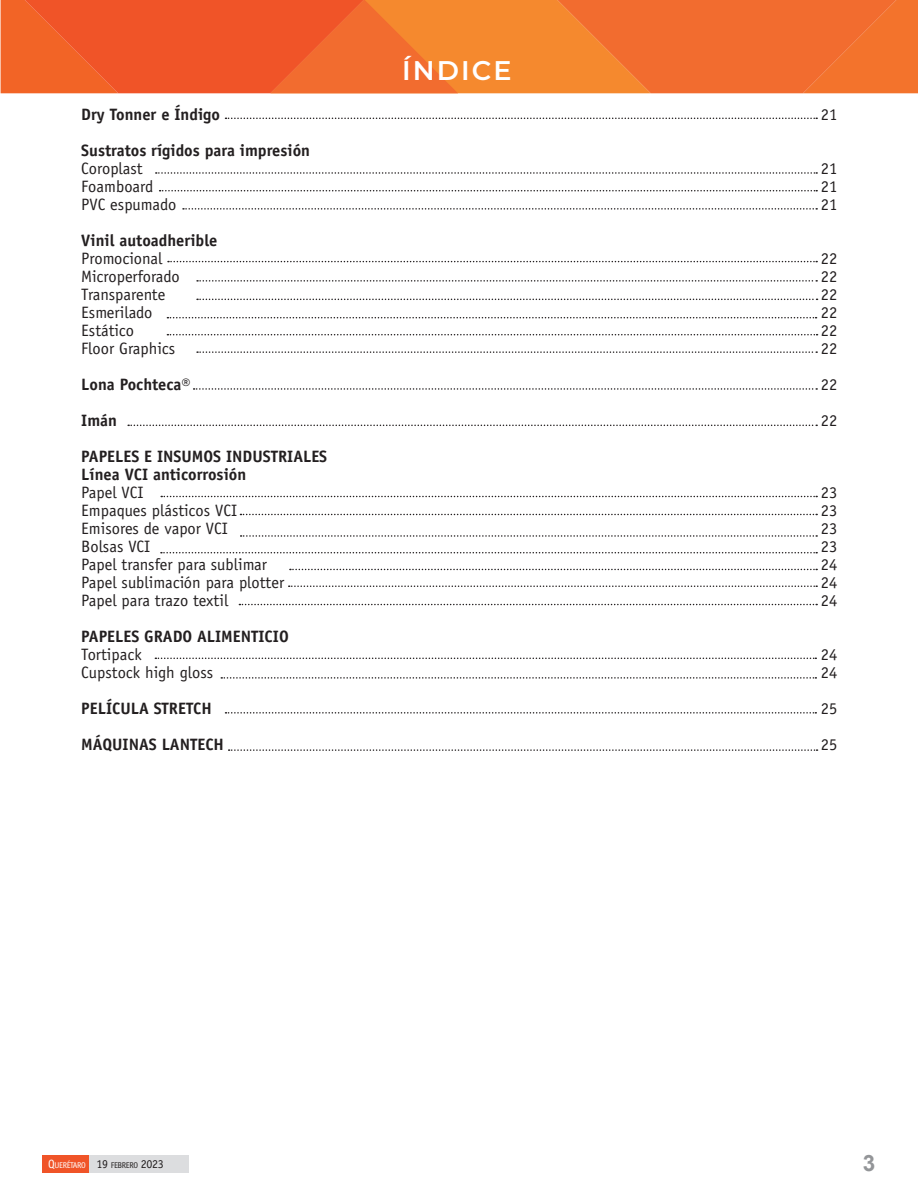
<style>
.page{position:relative;width:918px;height:1188px;background:#fff}
.page>*{position:absolute;margin:0;border:0;box-sizing:border-box;transform-origin:0 0}
.Texto_negritas{font:600 27px "Montserrat";letter-spacing:.075em;color:#fff}
.t1{font:700 22.5px "Arial";color:#939598}
.t2{font:16.5px "Officina Sans Std";color:#231f20}
.t3{font:700 16.5px "Officina Sans Std";color:#231f20}
.t4{font:8.4px "Officina Sans Std";letter-spacing:-.045em;color:#fff}
.s1{font-size:12px}
.s2{font-size:12px;color:#231f20}
.s3{color:#231f20}
</style>
<div class="page">
<div style="left:43px;top:1155px;width:46px;height:17px;background:#f05428"></div>
<div style="left:89px;top:1155px;width:99px;height:17px;background:#dcdddf"></div>
<svg style="left:1px;top:0;width:917px;height:93px;background:#f26b2c"></svg>
<svg style="left:183px;top:208px;width:634px;height:2px"></svg>
<svg style="left:240px;top:514px;width:577px;height:1px"></svg>
<svg style="left:155px;top:658px;width:661px;height:1px"></svg>
<svg style="left:197px;top:280px;width:620px;height:2px"></svg>
<svg style="left:128px;top:425px;width:689px;height:1px"></svg>
<svg style="left:167px;top:334px;width:651px;height:1px"></svg>
<svg style="left:197px;top:351px;width:620px;height:2px"></svg>
<svg style="left:289px;top:585px;width:528px;height:2px"></svg>
<svg style="left:239px;top:604px;width:578px;height:1px"></svg>
<svg style="left:241px;top:535px;width:576px;height:2px"></svg>
<svg style="left:197px;top:299px;width:621px;height:1px"></svg>
<svg style="left:161px;top:496px;width:656px;height:1px"></svg>
<svg style="left:161px;top:552px;width:656px;height:1px"></svg>
<svg style="left:156px;top:172px;width:661px;height:2px"></svg>
<svg style="left:226px;top:118px;width:591px;height:1px"></svg>
<svg style="left:194px;top:388px;width:623px;height:2px"></svg>
<svg style="left:229px;top:749px;width:589px;height:2px"></svg>
<svg style="left:167px;top:317px;width:650px;height:1px"></svg>
<svg style="left:290px;top:569px;width:527px;height:1px"></svg>
<svg style="left:160px;top:190px;width:657px;height:1px"></svg>
<svg style="left:168px;top:261px;width:649px;height:1px"></svg>
<svg style="left:221px;top:677px;width:595px;height:2px"></svg>
<svg style="left:226px;top:712px;width:590px;height:2px"></svg>
<p class="t3" style="left:81px;top:104px;width:140px">Dry Tonner e Índigo</p>
<p class="t3" style="left:81px;top:140px;width:230px">Sustratos rígidos para impresión</p>
<p class="t2" style="left:81px;top:158px;width:63px">Coroplast</p>
<p class="t2" style="left:81px;top:176px;width:74px">Foamboard</p>
<p class="t2" style="left:81px;top:194px;width:97px">PVC espumado</p>
<p class="t3" style="left:81px;top:230px;width:138px">Vinil autoadherible</p>
<p class="t2" style="left:81px;top:248px;width:83px">Promocional</p>
<p class="t2" style="left:81px;top:266px;width:100px">Microperforado</p>
<p class="t2" style="left:81px;top:284px;width:86px">Transparente</p>
<p class="t2" style="left:81px;top:302px;width:73px">Esmerilado</p>
<p class="t2" style="left:81px;top:320px;width:54px">Estático</p>
<p class="t2" style="left:81px;top:338px;width:95px">Floor Graphics</p>
<p class="t3" style="left:81px;top:374px;width:111px">Lona Pochteca®</p>
<p class="t3" style="left:81px;top:410px;width:37px">Imán</p>
<p class="t3" style="left:81px;top:446px;width:247px">PAPELES E INSUMOS INDUSTRIALES</p>
<p class="t3" style="left:81px;top:464px;width:167px">Línea VCI anticorrosión</p>
<p class="t2" style="left:81px;top:482px;width:64px">Papel VCI</p>
<p class="t2" style="left:81px;top:500px;width:157px">Empaques plásticos VCI</p>
<p class="t2" style="left:81px;top:518px;width:148px">Emisores de vapor VCI</p>
<p class="t2" style="left:81px;top:536px;width:71px">Bolsas VCI</p>
<p class="t2" style="left:81px;top:554px;width:187px">Papel transfer para sublimar</p>
<p class="t2" style="left:81px;top:572px;width:204px">Papel sublimación para plotter</p>
<p class="t2" style="left:81px;top:590px;width:148px">Papel para trazo textil</p>
<p class="t3" style="left:81px;top:626px;width:209px">PAPELES GRADO ALIMENTICIO</p>
<p class="t2" style="left:81px;top:644px;width:62px">Tortipack</p>
<p class="t2" style="left:81px;top:662px;width:134px">Cupstock high gloss</p>
<p class="t3" style="left:81px;top:698px;width:132px">PELÍCULA STRETCH</p>
<p class="t3" style="left:81px;top:734px;width:144px">MÁQUINAS LANTECH</p>
<p class="Texto_negritas" style="left:402px;top:51px;width:111px">ÍNDICE</p>
<p class="t2" style="left:821px;top:104px;width:18px">21</p>
<p class="t2" style="left:821px;top:158px;width:18px">21</p>
<p class="t2" style="left:821px;top:176px;width:18px">21</p>
<p class="t2" style="left:821px;top:194px;width:18px">21</p>
<p class="t2" style="left:821px;top:248px;width:18px">22</p>
<p class="t2" style="left:821px;top:266px;width:18px">22</p>
<p class="t2" style="left:821px;top:284px;width:18px">22</p>
<p class="t2" style="left:821px;top:302px;width:18px">22</p>
<p class="t2" style="left:821px;top:320px;width:18px">22</p>
<p class="t2" style="left:821px;top:338px;width:18px">22</p>
<p class="t2" style="left:821px;top:374px;width:18px">22</p>
<p class="t2" style="left:821px;top:410px;width:18px">22</p>
<p class="t2" style="left:821px;top:482px;width:18px">23</p>
<p class="t2" style="left:821px;top:500px;width:18px">23</p>
<p class="t2" style="left:821px;top:518px;width:18px">23</p>
<p class="t2" style="left:821px;top:536px;width:18px">23</p>
<p class="t2" style="left:821px;top:554px;width:18px">24</p>
<p class="t2" style="left:821px;top:572px;width:18px">24</p>
<p class="t2" style="left:821px;top:590px;width:18px">24</p>
<p class="t2" style="left:821px;top:644px;width:18px">24</p>
<p class="t2" style="left:821px;top:662px;width:18px">24</p>
<p class="t2" style="left:821px;top:698px;width:18px">25</p>
<p class="t2" style="left:821px;top:734px;width:18px">25</p>
<p class="t4" style="left:48px;top:1160px;width:117px"><span class="s1">Q</span>UERÉTARO <span class="s2">19</span> <span class="s3">FEBRERO</span> <span class="s2">2023</span></p>
<h2 class="t1" style="left:863px;top:1149px;width:14px">3</h2>
</div>
